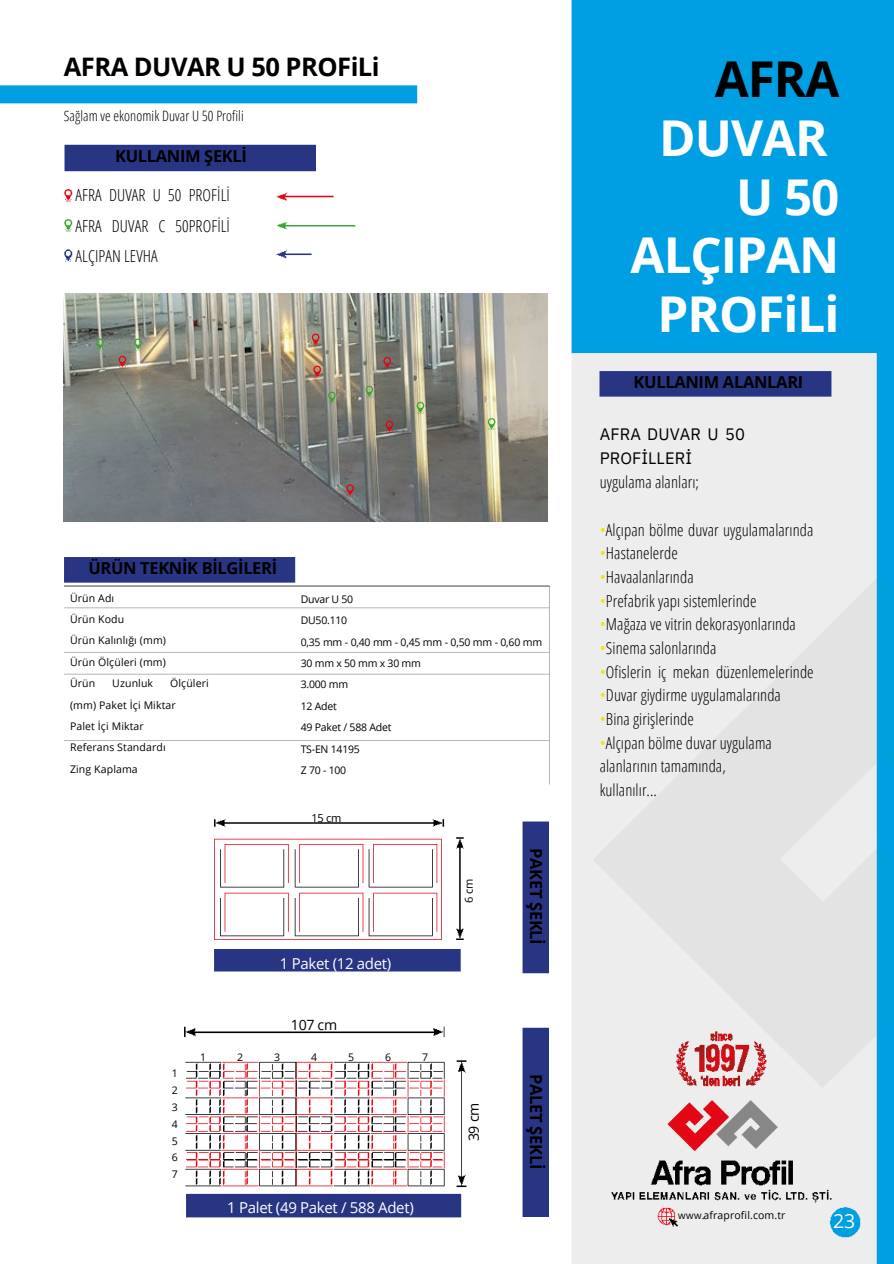
<style>
.page{position:relative;width:894px;height:1264px;background:#fff}
.page>*{position:absolute;margin:0;border:0;box-sizing:border-box;transform-origin:0 0}
.t1{font:700 49.35px/58.5px "Open Sans";letter-spacing:-.02em;color:#fff;text-align:right}
.t2{font:700 49.35px "Open Sans";color:#000}
.t3{font:700 25.5px "Open Sans";letter-spacing:-.02em;color:#000}
.t4{font:19.5px "Open Sans";color:#fff}
.t5{font:300 16.5px/30.5px "Open Sans Condensed";letter-spacing:.005em;color:#000;text-align:justify}
.t6{font:700 16.5px "Open Sans";letter-spacing:-.02em;color:#000}
.t7{font:16.5px/23.7px "IBM Plex Sans";letter-spacing:.005em;color:#000}
.t8{font:15px "Open Sans";letter-spacing:-.02em;color:#fff}
.t9{font:300 14.25px "Open Sans Condensed";letter-spacing:.005em;color:#000}
.t10{font:14.1px "Open Sans";letter-spacing:-.02em;color:#000}
.t11{font:10.95px "Open Sans";color:#000}
.t12{font:10.5px/21.5px "Open Sans";letter-spacing:.01em;color:#000}
.t13{font:10.5px/21.5px "Open Sans";letter-spacing:-.02em;color:#000}
.s1{color:#f2e500}
.s2{font-family:"IBM Plex Sans"}
</style>
<div class="page">
<img style="left:64px;top:189px;width:9px;height:13px">
<img style="left:64px;top:219px;width:9px;height:13px">
<img style="left:64px;top:249px;width:9px;height:13px">
<div style="left:64px;top:144px;width:251px;height:27px;background:#283583"></div>
<img style="left:276px;top:250px;width:36px;height:9px">
<img style="left:276px;top:192px;width:58px;height:9px">
<img style="left:277px;top:222px;width:79px;height:8px">
<img style="left:0;top:85px;width:418px;height:19px">
<img style="left:184px;top:1026px;width:261px;height:12px">
<img style="left:214px;top:819px;width:250px;height:153px">
<img style="left:185px;top:1060px;width:282px;height:158px">
<div style="left:522px;top:821px;width:26px;height:152px;background:#283583"></div>
<div style="left:522px;top:1027px;width:26px;height:189px;background:#283583"></div>
<img style="left:64px;top:557px;width:486px;height:228px">
<img style="left:571px;top:0;width:322px;height:1263px">
<img style="left:64px;top:294px;width:483px;height:227px">
<svg style="left:96px;top:338px;width:8px;height:12px"></svg>
<svg style="left:134px;top:338px;width:8px;height:12px"></svg>
<svg style="left:118px;top:356px;width:8px;height:12px"></svg>
<svg style="left:311px;top:333px;width:8px;height:12px"></svg>
<svg style="left:327px;top:391px;width:8px;height:12px"></svg>
<svg style="left:313px;top:365px;width:8px;height:12px"></svg>
<svg style="left:346px;top:484px;width:8px;height:12px"></svg>
<svg style="left:365px;top:386px;width:8px;height:11px"></svg>
<svg style="left:383px;top:357px;width:8px;height:12px"></svg>
<svg style="left:385px;top:420px;width:8px;height:12px"></svg>
<svg style="left:416px;top:402px;width:8px;height:12px"></svg>
<svg style="left:487px;top:418px;width:8px;height:12px"></svg>
<h2 class="t3" style="left:64px;top:49px;width:317px">AFRA DUVAR U 50 PROFiLi</h2>
<p class="t9" style="left:64px;top:106px;width:181px">Sağlam ve ekonomik Duvar U 50 Profili</p>
<p class="t6" style="left:115px;top:145px;width:133px">KULLANIM ŞEKLİ</p>
<p class="t5" style="left:76px;top:180px;width:156px">AFRA DUVAR U 50 PROFİLİ AFRA DUVAR C 50PROFİLİ ALÇIPAN LEVHA</p>
<p class="t6" style="left:88px;top:556px;width:190px">ÜRÜN TEKNİK BİLGİLERİ</p>
<p class="t12" style="left:70px;top:586px;width:97px">Ürün Adı<br>Ürün Kodu<br>Ürün Kalınlığı (mm)<br>Ürün Ölçüleri (mm)<br>Ürün</p>
<p class="t12" style="left:70px;top:672px;width:140px;text-indent:100px">Ölçüleri (mm) Paket İçi Miktar<br>Palet İçi Miktar<br>Referans Standardı<br>Zing Kaplama</p>
<p class="t12" style="left:112px;top:672px;width:42px">Uzunluk</p>
<p class="t13" style="left:300px;top:588px;width:243px">Duvar U 50<br>DU50.110<br>0,35 mm - 0,40 mm - 0,45 mm - 0,50 mm - 0,60 mm<br>30mmx50mmx30mm<br>3.000 mm<br>12 Adet<br>49 Paket / 588 Adet<br>TS-EN 14195<br>Z 70 - 100</p>
<p class="t11" style="left:311px;top:810px;width:31px">15 cm</p>
<p class="t11" style="left:461px;top:902px;width:25px;rotate:-90deg">6 cm</p>
<p class="t6" style="left:547px;top:848px;width:98px;rotate:90deg">PAKET ŞEKLİ</p>
<p class="t8" style="left:280px;top:952px;width:113px">1 Paket (12 adet)</p>
<p class="t10" style="left:291px;top:1014px;width:48px">107 cm</p>
<p class="t12" style="left:172px;top:1064px;width:7px;line-height:17px;text-align:justify">1<br>2<br>3<br>4<br>5<br>6<br>7</p>
<p class="t12" style="left:200px;top:1045px;width:7px">1</p>
<p class="t12" style="left:237px;top:1045px;width:7px">2</p>
<p class="t12" style="left:274px;top:1045px;width:7px">3</p>
<p class="t12" style="left:311px;top:1045px;width:7px">4</p>
<p class="t12" style="left:348px;top:1045px;width:7px">5</p>
<p class="t12" style="left:385px;top:1045px;width:7px">6</p>
<p class="t12" style="left:422px;top:1045px;width:7px">7</p>
<p class="t8" style="left:227px;top:1197px;width:188px">1 Palet (49 Paket / 588 Adet)</p>
<p class="t10" style="left:463px;top:1141px;width:40px;rotate:-90deg">39 cm</p>
<p class="t6" style="left:547px;top:1074px;width:96px;rotate:90deg">PALET ŞEKLİ</p>
<h1 class="t2" style="left:714px;top:45px;width:126px">AFRA</h1>
<h1 class="t1" style="left:630px;top:107px;width:210px">DUVAR<br>U 50<br>ALÇIPAN<br>PROFiLi</h1>
<p class="t6" style="left:633px;top:370px;width:171px">KULLANIM ALANLARI</p>
<p class="t7" style="left:599px;top:422px;width:147px">AFRA DUVAR U 50<br>PROFİLLERİ</p>
<p class="t5" style="left:599px;top:466px;width:101px">uygulama alanları;</p>
<p class="t5" style="left:599px;top:514px;width:215px"><span class="s1">•</span>Alçıpan bölme duvar uygulamalarında</p>
<p class="t5" style="left:599px;top:537px;width:80px"><span class="s1">•</span>Hastanelerde</p>
<p class="t5" style="left:599px;top:561px;width:95px"><span class="s1">•</span>Havaalanlarında</p>
<p class="t5" style="left:599px;top:585px;width:158px"><span class="s1">•</span>Prefabrik yapı sistemlerinde</p>
<p class="t5" style="left:599px;top:608px;width:198px"><span class="s1">•</span>Mağaza ve vitrin dekorasyonlarında</p>
<p class="t5" style="left:599px;top:632px;width:118px"><span class="s1">•</span>Sinema salonlarında</p>
<p class="t5" style="left:599px;top:656px;width:215px"><span class="s1">•</span>Ofislerin iç mekan düzenlemelerinde</p>
<p class="t5" style="left:599px;top:679px;width:183px"><span class="s1">•</span>Duvar giydirme uygulamalarında</p>
<p class="t5" style="left:599px;top:703px;width:96px"><span class="s1">•</span>Bina girişlerinde</p>
<p class="t5" style="left:599px;top:730px;width:174px;line-height:23.7px;text-align:left"><span class="s1">•</span>Alçıpan bölme duvar uygulama alanlarının tamamında, kullanılır...</p>
<p class="t12" style="left:677px;top:1204px;width:109px"><span class="s2">www.</span>afraprofil.com.tr</p>
<p class="t4" style="left:833px;top:1206px;width:23px">23</p>
</div>
